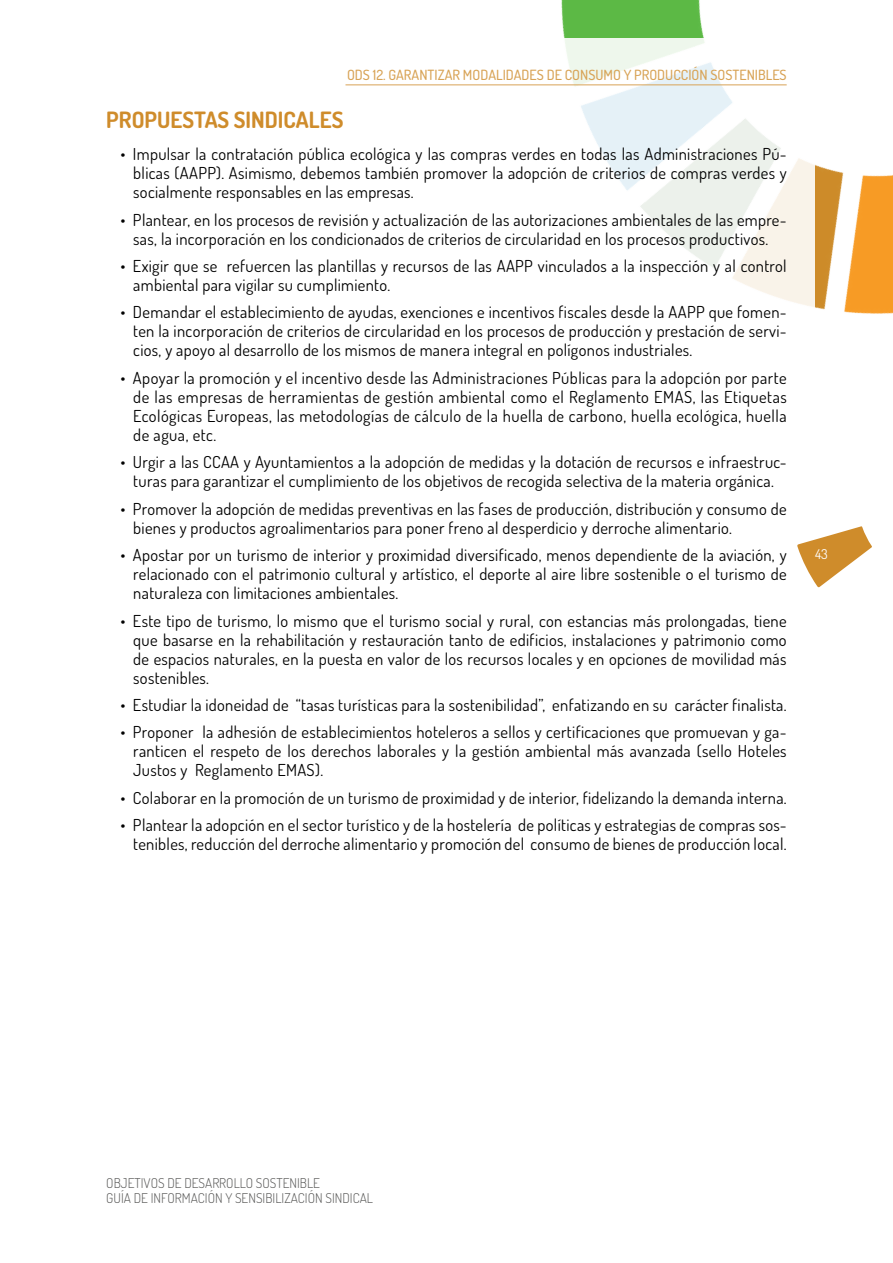
<style>
.page{position:relative;width:893px;height:1263px;background:#fff}
.page>*{position:absolute;margin:0;border:0;box-sizing:border-box;transform-origin:0 0}
.t1{font:700 22.5px "Dosis";color:#cf8c2b}
.t2{font:16.5px/18.9px "Dosis";letter-spacing:.02em;color:#000;text-align:justify}
.t3{font:500 14.1px "Dosis";color:#d8a356}
.t4{font:300 13.5px/15.6px "Dosis";color:#575756}
.t5{font:13.5px "Dosis";color:#fff}
</style>
<div class="page">
<img style="left:561px;top:0;width:332px;height:314px">
<svg style="left:440px;top:38px;width:375px;height:276px"></svg>
<svg style="left:797px;top:526px;width:75px;height:62px"></svg>
<hr style="left:345px;top:85px;width:442px;height:1px;background:#d8a356">
<p class="t3" style="left:347px;top:67px;width:441px">ODS 12. GARANTIZAR MODALIDADES DE CONSUMO Y PRODUCCIÓN SOSTENIBLES</p>
<h1 class="t1" style="left:106px;top:107px;width:239px">PROPUESTAS SINDICALES</h1>
<p class="t2" style="left:133px;top:145px;width:655px;text-indent:-13px">• Impulsar la contratación pública ecológica y las compras verdes en todas las Administraciones Pú&shy;blicas (AAPP). Asimismo, debemos también promover la adopción de criterios de compras verdes y socialmente responsables en las empresas.</p>
<p class="t2" style="left:121px;top:210px;width:668px;text-align:center">• Plantear, en los procesos de revisión y actualización de las autorizaciones ambientales de las empre&shy;sas, la incorporación en los condicionados de criterios de circularidad en los procesos productivos.</p>
<p class="t2" style="left:133px;top:257px;width:655px;text-indent:-13px">• Exigir que se refuercen las plantillas y recursos de las AAPP vinculados a la inspección y al control ambiental para vigilar su cumplimiento.</p>
<p class="t2" style="left:133px;top:303px;width:655px;text-indent:-13px">• Demandar el establecimiento de ayudas, exenciones e incentivos fiscales desde la AAPP que fomen&shy;ten la incorporación de criterios de circularidad en los procesos de producción y prestación de servi&shy;cios, y apoyo al desarrollo de los mismos de manera integral en polígonos industriales.</p>
<p class="t2" style="left:133px;top:368px;width:655px;text-indent:-13px">• Apoyar la promoción y el incentivo desde las Administraciones Públicas para la adopción por parte de las empresas de herramientas de gestión ambiental como el Reglamento EMAS, las Etiquetas Ecológicas Europeas, las metodologías de cálculo de la huella de carbono, huella ecológica, huella de agua, etc.</p>
<p class="t2" style="left:121px;top:453px;width:668px;text-align:center">• Urgir a las CCAA y Ayuntamientos a la adopción de medidas y la dotación de recursos e infraestruc&shy;turas para garantizar el cumplimiento de los objetivos de recogida selectiva de la materia orgánica.</p>
<p class="t2" style="left:133px;top:499px;width:655px;text-indent:-13px">• Promover la adopción de medidas preventivas en las fases de producción, distribución y consumo de bienes y productos agroalimentarios para poner freno al desperdicio y derroche alimentario.</p>
<p class="t2" style="left:133px;top:546px;width:655px;text-indent:-13px">• Apostar por un turismo de interior y proximidad diversificado, menos dependiente de la aviación, y relacionado con el patrimonio cultural y artístico, el deporte al aire libre sostenible o el turismo de naturaleza con limitaciones ambientales.</p>
<p class="t2" style="left:133px;top:611px;width:655px;text-indent:-13px">• Este tipo de turismo, lo mismo que el turismo social y rural, con estancias más prolongadas, tiene que basarse en la rehabilitación y restauración tanto de edificios, instalaciones y patrimonio como de espacios naturales, en la puesta en valor de los recursos locales y en opciones de movilidad más sostenibles.</p>
<p class="t2" style="left:121px;top:696px;width:668px">• Estudiar la idoneidad de “tasas turísticas para la sostenibilidad”, enfatizando en su carácter finalista.</p>
<p class="t2" style="left:133px;top:723px;width:655px;text-indent:-13px">• Proponer la adhesión de establecimientos hoteleros a sellos y certificaciones que promuevan y ga&shy;ranticen el respeto de los derechos laborales y la gestión ambiental más avanzada (sello Hoteles Justos y Reglamento EMAS).</p>
<p class="t2" style="left:121px;top:788px;width:668px">• Colaborar en la promoción de un turismo de proximidad y de interior, fidelizando la demanda interna.</p>
<p class="t2" style="left:121px;top:816px;width:668px;text-align:right">• Plantear la adopción en el sector turístico y de la hostelería de políticas y estrategias de compras sos&shy;tenibles, reducción del derroche alimentario y promoción del consumo de bienes de producción local.</p>
<p class="t5" style="left:815px;top:546px;width:14px">43</p>
<p class="t4" style="left:106px;top:1175px;width:268px">OBJETIVOS DE DESARROLLO SOSTENIBLE<br>GUÍA DE INFORMACIÓN Y SENSIBILIZACIÓN SINDICAL</p>
</div>
